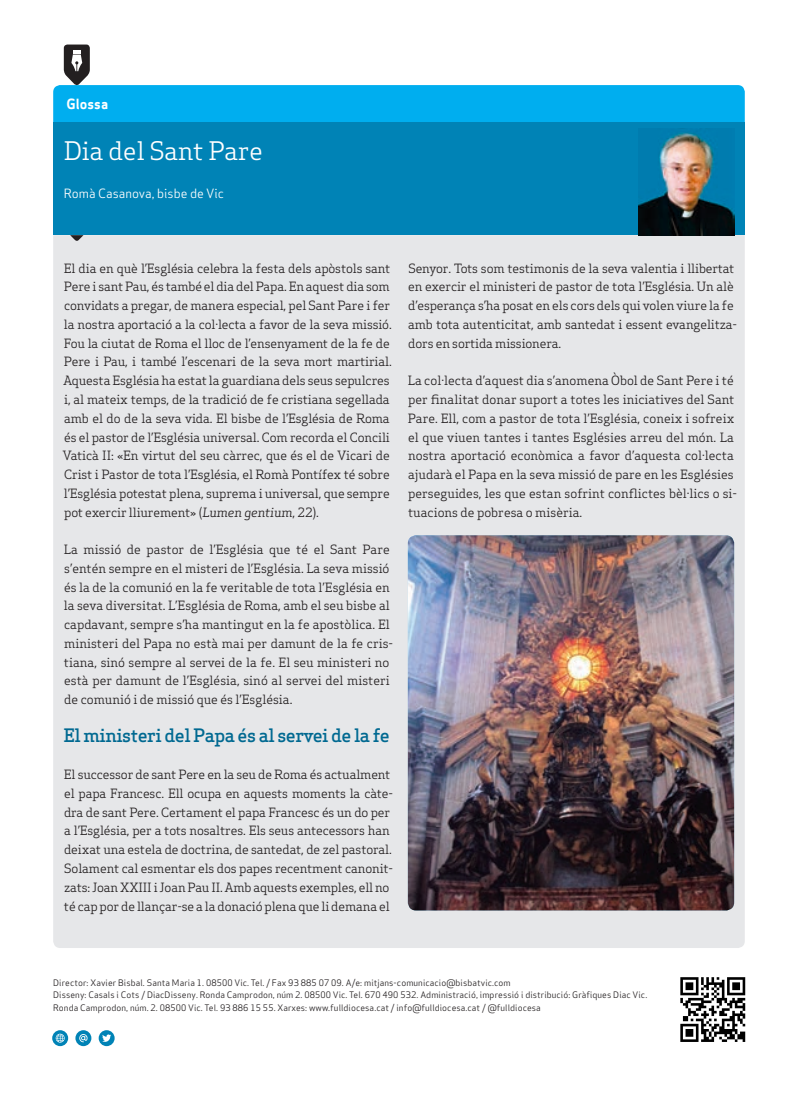
<style>
.page{position:relative;width:798px;height:1099px;background:#fff}
.page>*{position:absolute;margin:0;border:0;box-sizing:border-box;transform-origin:0 0}
.t1{font:25px "Apex Serif";color:#fff}
.t2{font:500 18.12px "Apex Serif";letter-spacing:-.03em;color:#006991}
.t3{font:13.75px "Apex Sans Bold T";color:#fff}
.t4{font:12.5px/18.8px "Apex Serif";letter-spacing:-.01em;color:#231f20}
.t5{font:12.5px "Apex Sans Book T";color:#fff}
.t6{font:8.75px/12.5px "Apex Sans Book T";letter-spacing:.01em;color:#231f20}
.s1{font-style:italic}
</style>
<div class="page">
<div style="left:53px;top:235px;width:691px;height:713px;background:#e6e7e9"></div>
<img style="left:407px;top:535px;width:326px;height:375px">
<img style="left:680px;top:977px;width:66px;height:65px">
<svg style="left:52px;top:1030px;width:16px;height:16px"></svg>
<svg style="left:56px;top:1033px;width:9px;height:9px"></svg>
<svg style="left:75px;top:1030px;width:16px;height:16px"></svg>
<svg style="left:79px;top:1033px;width:9px;height:9px"></svg>
<svg style="left:99px;top:1030px;width:16px;height:16px"></svg>
<svg style="left:102px;top:1034px;width:9px;height:8px"></svg>
<div style="left:53px;top:123px;width:691px;height:112px;background:#0083b6"></div>
<svg style="left:53px;top:45px;width:691px;height:78px"></svg>
<img style="left:638px;top:128px;width:95px;height:107px">
<svg style="left:70px;top:235px;width:13px;height:7px"></svg>
<p class="t3" style="left:67px;top:95px;width:43px">Glossa</p>
<h1 class="t1" style="left:64px;top:135px;width:200px">Dia del Sant Pare</h1>
<p class="t5" style="left:64px;top:185px;width:162px">Romà Casanova, bisbe de Vic</p>
<p class="t4" style="left:63px;top:258px;width:330px">El dia en què l’Església celebra la festa dels apòstols sant Pere i sant Pau, és també el dia del Papa. En aquest dia som convidats a pregar, de manera especial, pel Sant Pare i fer la nostra aportació a la col·lecta a favor de la seva missió.<br>Fou la ciutat de Roma el lloc de l’ensenyament de la fe de Pere i Pau, i també l’escenari de la seva mort martirial.<br>Aquesta Església ha estat la guardiana dels seus sepulcres i, al mateix temps, de la tradició de fe cristiana segellada amb el do de la seva vida. El bisbe de l’Església de Roma és el pastor de l’Església universal. Com recorda el Concili Vaticà II: «En virtut del seu càrrec, que és el de Vicari de Crist i Pastor de tota l’Església, el Romà Pontífex té sobre l’Església potestat plena, suprema i universal, que sempre pot exercir lliurement» (<span class="s1">Lumen gentium</span>, 22).</p>
<p class="t4" style="left:64px;top:540px;width:330px">La missió de pastor de l’Església que té el Sant Pare s’entén sempre en el misteri de l’Església. La seva missió és la de la comunió en la fe veritable de tota l’Església en la seva diversitat. L’Església de Roma, amb el seu bisbe al capdavant, sempre s’ha mantingut en la fe apostòlica. El ministeri del Papa no està mai per damunt de la fe cris&shy;tiana, sinó sempre al servei de la fe. El seu ministeri no està per damunt de l’Església, sinó al servei del misteri de comunió i de missió que és l’Església.</p>
<h2 class="t2" style="left:63px;top:723px;width:328px">El ministeri del Papa és al servei de la fe</h2>
<p class="t4" style="left:64px;top:765px;width:330px">El successor de sant Pere en la seu de Roma és actualment el papa Francesc. Ell ocupa en aquests moments la càte&shy;dra de sant Pere. Certament el papa Francesc és un do per a l’Església, per a tots nosaltres. Els seus antecessors han deixat una estela de doctrina, de santedat, de zel pastoral.<br>Solament cal esmentar els dos papes recentment canonit&shy;zats: Joan XXIII i Joan Pau II. Amb aquests exemples, ell no té cap por de llançar-se a la donació plena que li demana el</p>
<p class="t4" style="left:408px;top:258px;width:330px">Senyor. Tots som testimonis de la seva valentia i llibertat en exercir el ministeri de pastor de tota l’Església. Un alè d’esperança s’ha posat en els cors dels qui volen viure la fe amb tota autenticitat, amb santedat i essent evangelitza&shy;dors en sortida missionera.</p>
<p class="t4" style="left:408px;top:371px;width:330px">La col·lecta d’aquest dia s’anomena Òbol de Sant Pere i té per finalitat donar suport a totes les iniciatives del Sant Pare. Ell, com a pastor de tota l’Església, coneix i sofreix el que viuen tantes i tantes Esglésies arreu del món. La nostra aportació econòmica a favor d’aquesta col·lecta ajudarà el Papa en la seva missió de pare en les Esglésies perseguides, les que estan sofrint conflictes bèl·lics o si&shy;tuacions de pobresa o misèria.</p>
<p class="t6" style="left:53px;top:976px;width:595px">Director: Xavier Bisbal. Santa Maria 1. 08500 Vic. Tel. / Fax 93 885 07 09. A/e: mitjans-comunicacio@bisbatvic.com<br>Disseny: Casals i Cots / DiacDisseny. Ronda Camprodon, núm 2. 08500 Vic. Tel. 670 490 532. Administració, impressió i distribució: Gràfiques Diac Vic.<br>Ronda Camprodon, núm. 2. 08500 Vic. Tel. 93 886 15 55. Xarxes: www.fulldiocesa.cat / info@fulldiocesa.cat / @fulldiocesa</p>
</div>
